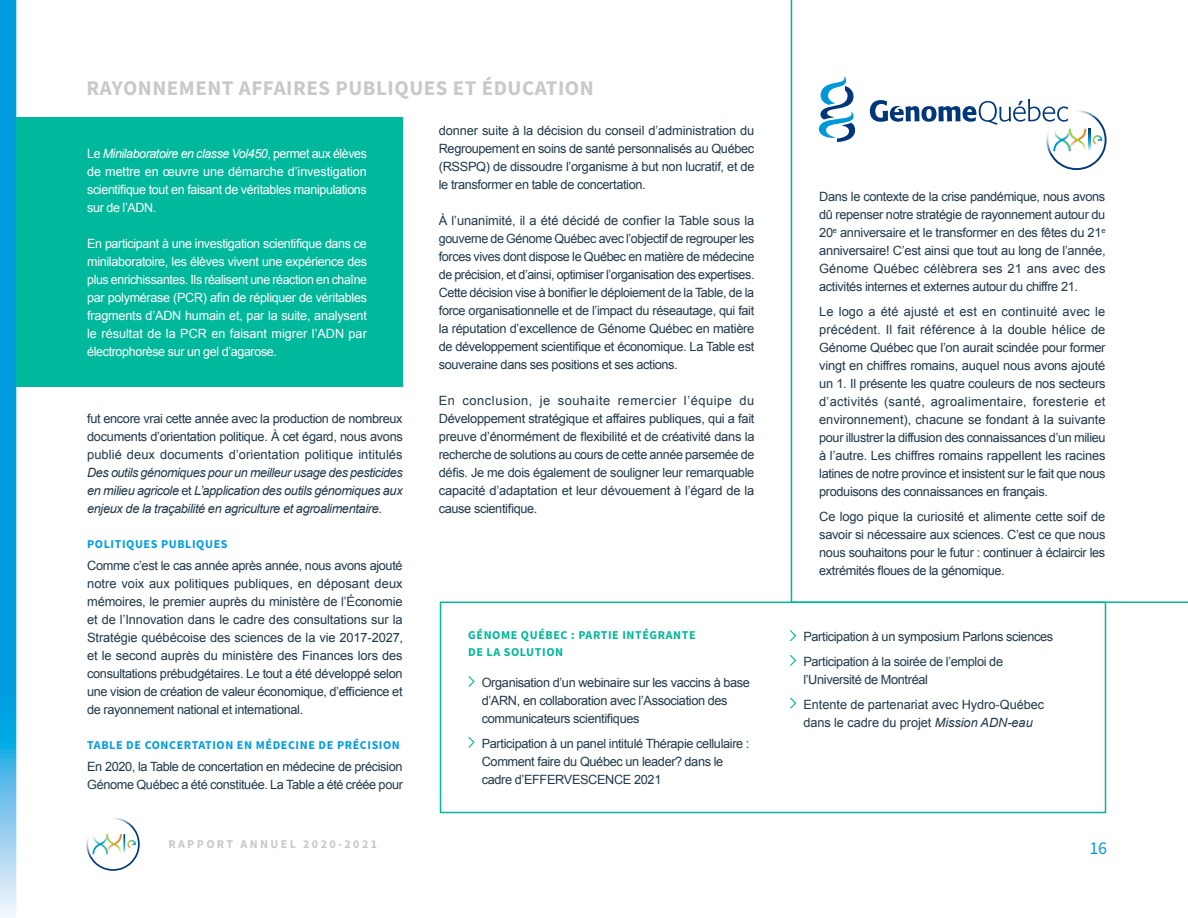
<style>
.page{position:relative;width:1188px;height:918px;background:#fff}
.page>*{position:absolute;margin:0;border:0;box-sizing:border-box;transform-origin:0 0}
.t1{font:700 21px "Source Sans Pro";letter-spacing:.025em;color:#c9c9c9}
.t2{font:18px "Source Sans Pro";color:#009de1}
.t3{font:12.75px/18px "Arial";letter-spacing:-.03em;color:#20394a;text-align:justify}
.t4{font:12.75px/18px "Arial";letter-spacing:-.03em;color:#fff;text-align:justify}
.t5{font:italic 12.75px/18px "Arial";letter-spacing:-.03em;color:#20394a;text-align:justify}
.t6{font:12.75px/24.8px "Arial";letter-spacing:-.005em;color:#20394a}
.t7{font:700 12px "Source Sans Pro";letter-spacing:.05em;color:#009de1}
.t8{font:700 12px/16.5px "Source Sans Pro";letter-spacing:.05em;color:#00b89b}
.t9{font:700 12px "Source Sans Pro";letter-spacing:.2em;color:#c9c9c9}
.s1{font-style:italic}
.s2{font-style:normal}
</style>
<div class="page">
<svg style="left:0;top:0;width:16px;height:918px;fill:#009cdf"></svg>
<svg style="left:86px;top:818px;width:54px;height:53px"></svg>
<hr style="left:123px;top:834px;width:2px;height:20px;background:#fff">
<div style="left:16px;top:117px;width:387px;height:270px;background:#00b89b"></div>
<svg style="left:468px;top:676px;width:7px;height:11px"></svg>
<svg style="left:468px;top:736px;width:7px;height:12px"></svg>
<svg style="left:790px;top:630px;width:7px;height:12px"></svg>
<svg style="left:790px;top:655px;width:7px;height:11px"></svg>
<svg style="left:790px;top:697px;width:7px;height:12px"></svg>
<div style="left:440px;top:602px;width:666px;height:211px;border:2px solid #00b89b"></div>
<svg style="left:791px;top:0;width:397px;height:603px"></svg>
<svg style="left:819px;top:77px;width:36px;height:65px"></svg>
<svg style="left:870px;top:99px;width:237px;height:71px"></svg>
<h1 class="t1" style="left:86px;top:74px;width:509px">RAYONNEMENT AFFAIRES PUBLIQUES ET ÉDUCATION</h1>
<p class="t4" style="left:87px;top:144px;width:281px">Le <span class="s1">Minilaboratoire en classe Vol450</span>, permet aux élèves de mettre en œuvre une démarche d’investigation scientifique tout en faisant de véritables manipulations sur de l’ADN.</p>
<p class="t4" style="left:87px;top:234px;width:281px">En participant à une investigation scientifique dans ce minilaboratoire, les élèves vivent une expérience des plus enrichissantes. Ils réalisent une réaction en chaîne par polymérase (PCR) afin de répliquer de véritables fragments d’ADN humain et, par la suite, analysent le résultat de la PCR en faisant migrer l’ADN par électrophorèse sur un gel d’agarose.</p>
<p class="t3" style="left:87px;top:410px;width:317px">fut encore vrai cette année avec la production de nombreux documents d’orientation politique. À cet égard, nous avons publié deux documents d’orientation politique intitulés</p>
<p class="t5" style="left:87px;top:464px;width:317px">Des outils génomiques pour un meilleur usage des pesticides en milieu agricole <span class="s2">et</span> L’application des outils génomiques aux enjeux de la traçabilité en agriculture et agroalimentaire<span class="s2">.</span></p>
<p class="t7" style="left:87px;top:535px;width:142px">POLITIQUES PUBLIQUES</p>
<p class="t3" style="left:87px;top:557px;width:317px">Comme c’est le cas année après année, nous avons ajouté notre voix aux politiques publiques, en déposant deux mémoires, le premier auprès du ministère de l’Économie et de l’Innovation dans le cadre des consultations sur la Stratégie québécoise des sciences de la vie 2017-2027, et le second auprès du ministère des Finances lors des consultations prébudgétaires. Le tout a été développé selon une vision de création de valeur économique, d’efficience et de rayonnement national et international.</p>
<p class="t7" style="left:87px;top:736px;width:314px">TABLE DE CONCERTATION EN MÉDECINE DE PRÉCISION</p>
<p class="t3" style="left:87px;top:758px;width:317px">En 2020, la Table de concertation en médecine de précision<br>Génome Québec a été constituée. La Table a été créée pour</p>
<p class="t9" style="left:168px;top:836px;width:210px">RAPPORT ANNUEL 2020-2021</p>
<p class="t3" style="left:439px;top:122px;width:317px">donner suite à la décision du conseil d’administration du Regroupement en soins de santé personnalisés au Québec (RSSPQ) de dissoudre l’organisme à but non lucratif, et de le transformer en table de concertation.</p>
<p class="t3" style="left:439px;top:212px;width:317px">À l’unanimité, il a été décidé de confier la Table sous la gouverne de Génome Québec avec l’objectif de regrouper les forces vives dont dispose le Québec en matière de médecine de précision, et d’ainsi, optimiser l’organisation des expertises.<br>Cette décision vise à bonifier le déploiement de la Table, de la force organisationnelle et de l’impact du réseautage, qui fait la réputation d’excellence de Génome Québec en matière de développement scientifique et économique. La Table est souveraine dans ses positions et ses actions.</p>
<p class="t3" style="left:439px;top:392px;width:317px">En conclusion, je souhaite remercier l’équipe du Développement stratégique et affaires publiques, qui a fait preuve d’énormément de flexibilité et de créativité dans la recherche de solutions au cours de cette année parsemée de défis. Je me dois également de souligner leur remarquable capacité d’adaptation et leur dévouement à l’égard de la cause scientifique.</p>
<p class="t8" style="left:468px;top:627px;width:229px">GÉNOME QUÉBEC : PARTIE INTÉGRANTE<br>DE LA SOLUTION</p>
<p class="t3" style="left:482px;top:674px;width:270px;text-align:left">Organisation d’un webinaire sur les vaccins à base d’ARN, en collaboration avec l’Association des communicateurs scientifiques</p>
<p class="t3" style="left:482px;top:734px;width:269px;text-align:left">Participation à un panel intitulé Thérapie cellulaire :<br>Comment faire du Québec un leader? dans le cadre d’EFFERVESCENCE 2021</p>
<p class="t3" style="left:819px;top:188px;width:288px">Dans le contexte de la crise pandémique, nous avons dû repenser notre stratégie de rayonnement autour du 20<sup>e</sup> anniversaire et le transformer en des fêtes du 21<sup>e </sup>anniversaire! C’est ainsi que tout au long de l’année, Génome Québec célèbrera ses 21 ans avec des activités internes et externes autour du chiffre 21.</p>
<p class="t3" style="left:819px;top:302px;width:288px">Le logo a été ajusté et est en continuité avec le précédent. Il fait référence à la double hélice de Génome Québec que l’on aurait scindée pour former vingt en chiffres romains, auquel nous avons ajouté un 1. Il présente les quatre couleurs de nos secteurs d’activités (santé, agroalimentaire, foresterie et environnement), chacune se fondant à la suivante pour illustrer la diffusion des connaissances d’un milieu à l’autre. Les chiffres romains rappellent les racines latines de notre province et insistent sur le fait que nous produisons des connaissances en français.</p>
<p class="t3" style="left:819px;top:507px;width:288px">Ce logo pique la curiosité et alimente cette soif de savoir si nécessaire aux sciences. C’est ce que nous nous souhaitons pour le futur : continuer à éclaircir les extrémités floues de la génomique.</p>
<p class="t3" style="left:803px;top:625px;width:251px;line-height:24.8px">Participation à un symposium Parlons sciences<br>Participation à la soirée de l’emploi de</p>
<p class="t6" style="left:803px;top:667px;width:242px">l’Université de Montréal<br>Entente de partenariat avec Hydro-Québec</p>
<p class="t6" style="left:803px;top:710px;width:231px">dans le cadre du projet <span class="s1">Mission ADN-eau</span></p>
<h2 class="t2" style="left:1090px;top:837px;width:19px">16</h2>
</div>
